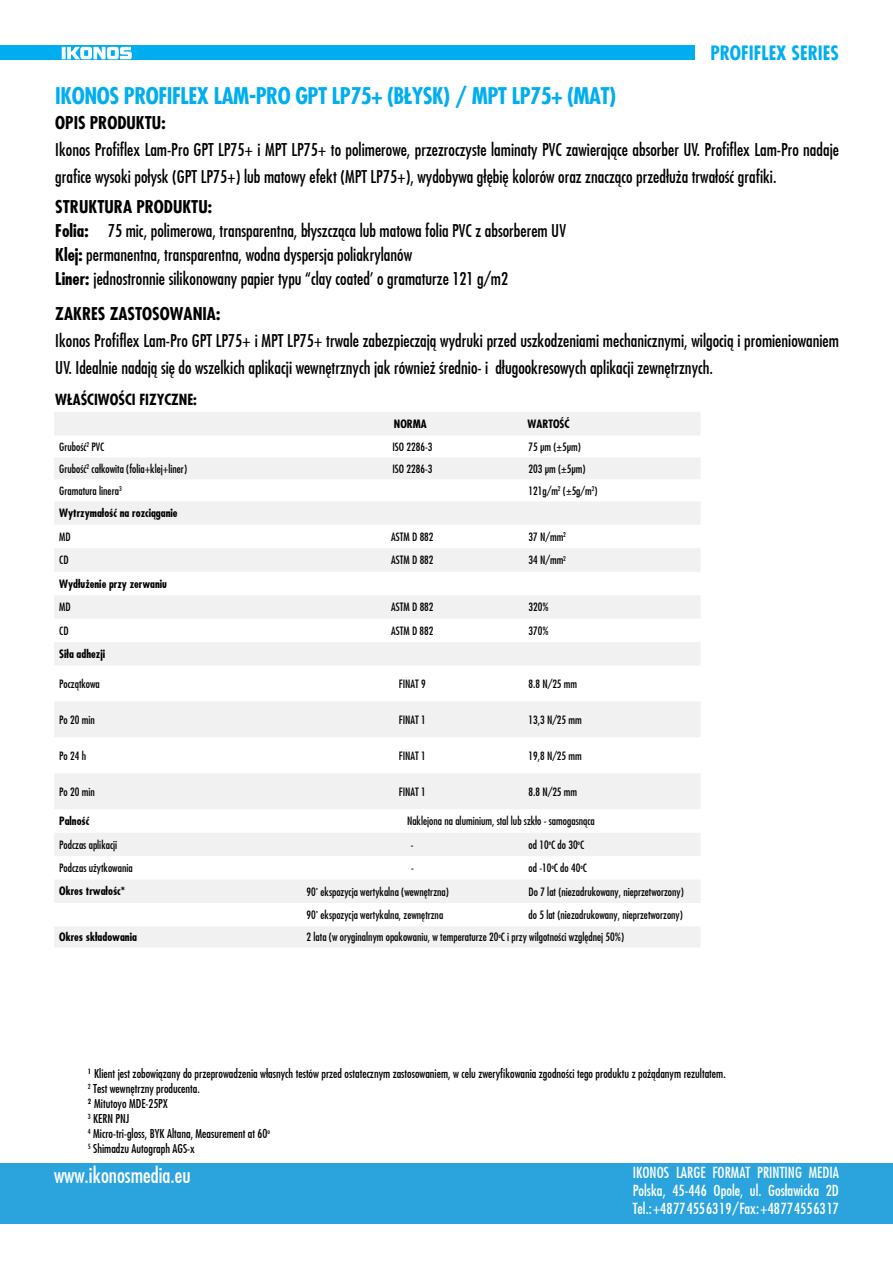
<style>
.page{position:relative;width:893px;height:1263px;background:#fff}
.page>*{position:absolute;margin:0;border:0;box-sizing:border-box;transform-origin:0 0}
.t1{font:700 22.5px "Fujiyama";letter-spacing:-.02em;color:#00aeef}
.t2{font:21px "Fujiyama";color:#fff}
.t3{font:700 19.35px "Fujiyama";color:#00aeef}
.t4{font:17.25px/24px "Fujiyama";color:#000}
.t5{font:700 17.25px "Fujiyama";color:#000}
.t6{font:15px/18px "Fujiyama";color:#fff;text-align:justify}
.t7{font:700 15px "Fujiyama";color:#000}
.t8{font:12px/14.9px "Fujiyama";color:#000}
.t9{font:11.25px "Fujiyama";color:#000}
.t10{font:700 11.25px "Fujiyama";color:#000}
.s1{font-weight:700}
</style>
<div class="page">
<svg style="left:54px;top:412px;width:646px;height:535px;fill:#f1f1f2"></svg>
<div style="left:0;top:46px;width:695px;height:14px;background:#00aeef"></div>
<svg style="left:62px;top:47px;width:70px;height:13px"></svg>
<div style="left:0;top:1163px;width:893px;height:61px;background:#2ba4dd"></div>
<h1 class="t1" style="left:55px;top:81px;width:562px">IKONOS PROFIFLEX LAM-PRO GPT LP75+ (BŁYSK) / MPT LP75+ (MAT)</h1>
<p class="t3" style="left:710px;top:40px;width:39px">Profifle</p>
<p class="t3" style="left:776px;top:40px;width:64px">x SERIES</p>
<p class="t5" style="left:55px;top:112px;width:112px">OPIS PRODUKTU:</p>
<p class="t4" style="left:55px;top:136px;width:785px;line-height:27px">Ikonos Profiflex Lam-Pro GPT LP75+ i MPT LP75+ to polimerowe, przezroczyste laminaty PVC zawierające absorber UV. Profiflex Lam-Pro nadaje grafice wysoki połysk (GPT LP75+) lub matowy efekt (MPT LP75+), wydobywa głębię kolorów oraz znacząco przedłuża trwałość grafiki.</p>
<p class="t4" style="left:55px;top:194px;width:512px"><span class="s1">Struktura produktu:<br>Folia:</span> 75 mic, polimerowa, transparentna, błyszcząca lub matowa folia PVC z absorberem UV <span class="s1">Klej:</span> permanentna, transparentna, wodna dyspersja poliakrylanów<br><span class="s1">Liner:</span> jednostronnie silikonowany papier typu “clay coated’ o gramaturze 121 g/m2</p>
<p class="t5" style="left:55px;top:302px;width:166px">ZAKRES ZASTOSOWANIA:</p>
<p class="t4" style="left:55px;top:327px;width:785px;line-height:27px">Ikonos Profiflex Lam-Pro GPT LP75+ i MPT LP75+ trwale zabezpieczają wydruki przed uszkodzeniami mechanicznymi, wilgocią i promieniowaniem<br>UV. Idealnie nadają się do wszelkich aplikacji wewnętrznych jak również średnio- i długookresowych aplikacji zewnętrznych.</p>
<p class="t7" style="left:55px;top:390px;width:143px">WŁAŚCIWOŚCI FIZYCZNE:</p>
<p class="t10" style="left:394px;top:416px;width:34px">Norma</p>
<p class="t10" style="left:528px;top:416px;width:44px">Wartość</p>
<p class="t9" style="left:59px;top:439px;width:47px">Grubość<sup>2</sup> PVC</p>
<p class="t9" style="left:392px;top:439px;width:41px">ISO 2286-3</p>
<p class="t9" style="left:529px;top:439px;width:54px">75 μm (±5μm)</p>
<p class="t9" style="left:59px;top:461px;width:129px">Grubość<sup>2</sup> całkowita (folia+klej+liner)</p>
<p class="t9" style="left:392px;top:461px;width:41px">ISO 2286-3</p>
<p class="t9" style="left:529px;top:461px;width:58px">203 μm (±5μm)</p>
<p class="t9" style="left:59px;top:483px;width:64px">Gramatura linera<sup>3</sup></p>
<p class="t9" style="left:529px;top:483px;width:70px">121g/m<sup>2</sup> (±5g/m<sup>2</sup>)</p>
<p class="t10" style="left:59px;top:506px;width:120px">Wytrzymałość na rozciąganie</p>
<p class="t9" style="left:59px;top:529px;width:13px">MD</p>
<p class="t9" style="left:391px;top:529px;width:44px">ASTM D 882</p>
<p class="t9" style="left:529px;top:529px;width:39px">37 N/mm<sup>2</sup></p>
<p class="t9" style="left:59px;top:553px;width:11px">CD</p>
<p class="t9" style="left:391px;top:553px;width:44px">ASTM D 882</p>
<p class="t9" style="left:529px;top:553px;width:39px">34 N/mm<sup>2</sup></p>
<p class="t10" style="left:59px;top:576px;width:109px">Wydłużenie przy zerwaniu</p>
<p class="t9" style="left:59px;top:600px;width:13px">MD</p>
<p class="t9" style="left:391px;top:600px;width:44px">ASTM D 882</p>
<p class="t9" style="left:529px;top:600px;width:22px">320%</p>
<p class="t9" style="left:59px;top:623px;width:11px">CD</p>
<p class="t9" style="left:391px;top:623px;width:44px">ASTM D 882</p>
<p class="t9" style="left:529px;top:623px;width:22px">370%</p>
<p class="t10" style="left:59px;top:646px;width:47px">Siła adhezji</p>
<p class="t9" style="left:59px;top:676px;width:42px">Początkowa</p>
<p class="t9" style="left:399px;top:676px;width:28px">FINAT 9</p>
<p class="t9" style="left:529px;top:676px;width:50px">8.8 N/25 mm</p>
<p class="t9" style="left:59px;top:712px;width:37px">Po 20 min</p>
<p class="t9" style="left:399px;top:712px;width:28px">FINAT 1</p>
<p class="t9" style="left:529px;top:712px;width:55px">13,3 N/25 mm</p>
<p class="t9" style="left:59px;top:748px;width:28px">Po 24 h</p>
<p class="t9" style="left:399px;top:748px;width:28px">FINAT 1</p>
<p class="t9" style="left:529px;top:748px;width:55px">19,8 N/25 mm</p>
<p class="t9" style="left:59px;top:784px;width:37px">Po 20 min</p>
<p class="t9" style="left:399px;top:784px;width:28px">FINAT 1</p>
<p class="t9" style="left:529px;top:784px;width:50px">8.8 N/25 mm</p>
<p class="t10" style="left:59px;top:814px;width:32px">Palność</p>
<p class="t9" style="left:407px;top:814px;width:189px">Naklejona na aluminium, stal lub szkło - samogasnąca</p>
<p class="t9" style="left:59px;top:837px;width:59px">Podczas aplikacji</p>
<p class="t9" style="left:411px;top:837px;width:4px">-</p>
<p class="t9" style="left:529px;top:837px;width:57px">od 10<sup>o</sup>C do 30<sup>o</sup>C</p>
<p class="t9" style="left:59px;top:861px;width:75px">Podczas użytkowania</p>
<p class="t9" style="left:411px;top:861px;width:4px">-</p>
<p class="t9" style="left:529px;top:861px;width:60px">od -10<sup>o</sup>C do 40<sup>o</sup>C</p>
<p class="t10" style="left:59px;top:884px;width:67px">Okres trwałośc*</p>
<p class="t9" style="left:307px;top:884px;width:144px">90° ekspozycja wertykalna (wewnętrzna)</p>
<p class="t9" style="left:529px;top:884px;width:157px">Do 7 lat (niezadrukowany, nieprzetworzony)</p>
<p class="t9" style="left:307px;top:907px;width:138px">90° ekspozycja wertykalna, zewnętrzna</p>
<p class="t9" style="left:529px;top:907px;width:156px">do 5 lat (niezadrukowany, nieprzetworzony)</p>
<p class="t10" style="left:59px;top:930px;width:79px">Okres składowania</p>
<p class="t9" style="left:307px;top:930px;width:319px">2 lata (w oryginalnym opakowaniu, w temperaturze 20<sup>o</sup>C i przy wilgotności względnej 50%)</p>
<p class="t8" style="left:88px;top:1066px;width:639px"><sup>1</sup> Klient jest zobowiązany do przeprowadzenia własnych testów przed ostatecznym zastosowaniem, w celu zweryfikowania zgodności tego produktu z pożądanym rezultatem.<br><sup>2</sup> Test wewnętrzny producenta.<br><sup>2</sup> Mitutoyo MDE-25PX<br><sup>3</sup> KERN PNJ<br><sup>4</sup> Micro-tri-gloss, BYK Altana, Measurement at 60<sup>o<br>5</sup> Shimadzu Autograph AGS-x</p>
<p class="t2" style="left:54px;top:1161px;width:138px">www.ikonosmedia.eu</p>
<p class="t6" style="left:633px;top:1163px;width:208px">IKONOS LARGE FORMAT PRINTING MEDIA Polska, 45-446 Opole, ul. Gosławicka 2D Tel.: +48 77 455 63 19 / Fax: +48 77 455 63 17</p>
</div>
